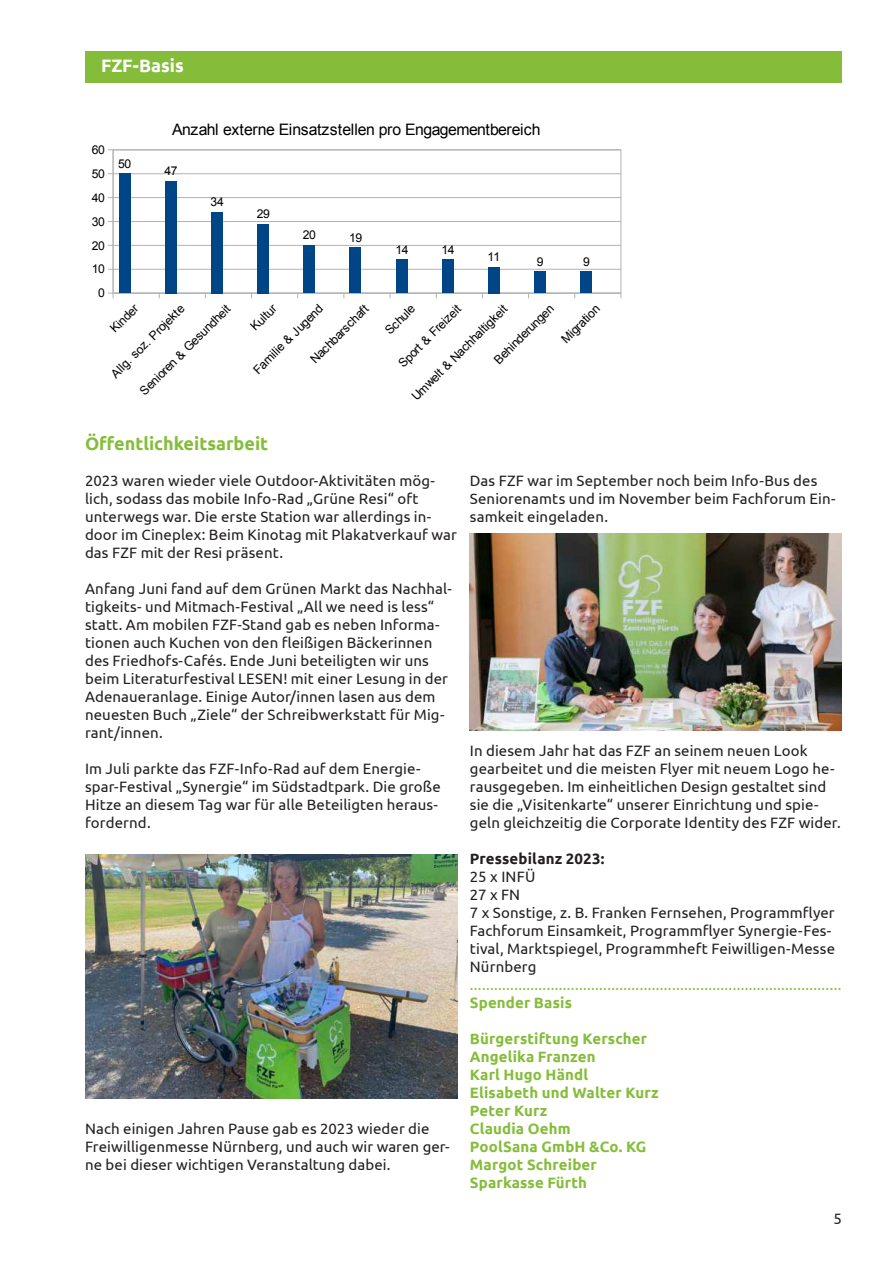
<style>
.page{position:relative;width:893px;height:1263px;background:#fff}
.page>*{position:absolute;margin:0;border:0;box-sizing:border-box;transform-origin:0 0}
.t1{font:700 18px "Ubuntu";color:#85bd3b}
.t2{font:700 18px "Ubuntu";color:#fff}
.t3{font:15.75px "Arial";letter-spacing:-.035em;color:#000}
.t4{font:15px/18px "Ubuntu";letter-spacing:.005em;color:#231f20}
.t5{font:700 15px/18px "Ubuntu";letter-spacing:.01em;color:#85bd3b}
.t6{font:15px "Ubuntu";color:#85bd3b}
.t7{font:700 15px "Ubuntu";letter-spacing:.01em;color:#231f20}
.t8{font:12.15px "Arial";letter-spacing:-.025em;color:#000}
</style>
<div class="page">
<div style="left:85px;top:51px;width:757px;height:32px;background:#85bd3b"></div>
<img style="left:85px;top:855px;width:372px;height:243px">
<img style="left:470px;top:534px;width:372px;height:196px">
<svg style="left:112px;top:149px;width:510px;height:144px"></svg>
<hr style="left:113px;top:269px;width:508px;height:1px;background:#b3b3b3">
<hr style="left:113px;top:245px;width:508px;height:1px;background:#b3b3b3">
<hr style="left:113px;top:221px;width:508px;height:1px;background:#b3b3b3">
<hr style="left:113px;top:197px;width:508px;height:1px;background:#b3b3b3">
<hr style="left:113px;top:173px;width:508px;height:1px;background:#b3b3b3">
<hr style="left:113px;top:150px;width:508px;height:1px;background:#b3b3b3">
<hr style="left:113px;top:293px;width:508px;height:1px;background:#b3b3b3">
<svg style="left:108px;top:293px;width:6px;height:5px"></svg>
<hr style="left:113px;top:150px;width:1px;height:143px;background:#b3b3b3">
<div style="left:580px;top:272px;width:12px;height:21px;background:#004586"></div>
<div style="left:534px;top:272px;width:12px;height:21px;background:#004586"></div>
<div style="left:488px;top:267px;width:12px;height:26px;background:#004586"></div>
<div style="left:442px;top:260px;width:12px;height:33px;background:#004586"></div>
<div style="left:396px;top:260px;width:11px;height:33px;background:#004586"></div>
<div style="left:350px;top:248px;width:11px;height:45px;background:#004586"></div>
<div style="left:304px;top:245px;width:11px;height:48px;background:#004586"></div>
<div style="left:257px;top:224px;width:12px;height:69px;background:#004586"></div>
<div style="left:211px;top:212px;width:12px;height:81px;background:#004586"></div>
<div style="left:165px;top:181px;width:12px;height:112px;background:#004586"></div>
<div style="left:119px;top:174px;width:11px;height:119px;background:#004586"></div>
<p class="t2" style="left:101px;top:58px;width:84px">FZF-Basis</p>
<p class="t8" style="left:92px;top:145px;width:15px">60</p>
<p class="t8" style="left:92px;top:169px;width:15px">50</p>
<p class="t8" style="left:92px;top:193px;width:15px">40</p>
<p class="t8" style="left:92px;top:217px;width:15px">30</p>
<p class="t8" style="left:92px;top:241px;width:15px">20</p>
<p class="t8" style="left:92px;top:265px;width:15px">10</p>
<p class="t8" style="left:98px;top:289px;width:8px">0</p>
<p class="t8" style="left:118px;top:159px;width:15px">50</p>
<p class="t3" style="left:172px;top:124px;width:370px">Anzahl externe Einsatzstellen pro Engagementbereich</p>
<p class="t8" style="left:164px;top:166px;width:15px">47</p>
<p class="t8" style="left:211px;top:197px;width:15px">34</p>
<p class="t8" style="left:257px;top:209px;width:15px">29</p>
<p class="t8" style="left:303px;top:230px;width:15px">20</p>
<p class="t8" style="left:349px;top:233px;width:15px">19</p>
<p class="t8" style="left:395px;top:245px;width:15px">14</p>
<p class="t8" style="left:441px;top:245px;width:15px">14</p>
<p class="t8" style="left:488px;top:252px;width:14px">11</p>
<p class="t8" style="left:537px;top:257px;width:8px">9</p>
<p class="t8" style="left:583px;top:257px;width:8px">9</p>
<p class="t8" style="left:309px;top:357px;width:78px;rotate:-45deg">Nachbarschaft</p>
<p class="t8" style="left:384px;top:329px;width:38px;rotate:-45deg">Schule</p>
<p class="t8" style="left:139px;top:390px;width:123px;rotate:-45deg">Senioren &amp; Gesundheit</p>
<p class="t8" style="left:249px;top:325px;width:33px;rotate:-45deg">Kultur</p>
<p class="t8" style="left:252px;top:369px;width:94px;rotate:-45deg">Familie &amp; Jugend</p>
<p class="t8" style="left:397px;top:362px;width:84px;rotate:-45deg">Sport &amp; Freizeit</p>
<p class="t8" style="left:411px;top:395px;width:131px;rotate:-45deg">Umwelt &amp; Nachhaltigkeit</p>
<p class="t8" style="left:109px;top:327px;width:36px;rotate:-45deg">Kinder</p>
<p class="t8" style="left:110px;top:372px;width:99px;rotate:-45deg">Allg. soz. Projekte</p>
<p class="t8" style="left:493px;top:359px;width:80px;rotate:-45deg">Behinderungen</p>
<p class="t8" style="left:560px;top:338px;width:50px;rotate:-45deg">Migration</p>
<p class="t1" style="left:85px;top:433px;width:185px">Ö昀昀entlichkeitsarbeit</p>
<p class="t4" style="left:85px;top:473px;width:373px">2023 waren wieder viele Outdoor-Aktivitäten mög&shy;lich, sodass das mobile Info-Rad „Grüne Resi“ oft unterwegs war. Die erste Station war allerdings in&shy;door im Cineplex: Beim Kinotag mit Plakatverkauf war das FZF mit der Resi präsent.</p>
<p class="t4" style="left:85px;top:581px;width:368px">Anfang Juni fand auf dem Grünen Markt das Nachhal&shy;tigkeits- und Mitmach-Festival „All we need is less“ statt. Am mobilen FZF-Stand gab es neben Informa&shy;tionen auch Kuchen von den 昀氀eißigen Bäckerinnen des Friedhofs-Cafés. Ende Juni beteiligten wir uns beim Literaturfestival LESEN! mit einer Lesung in der Adenaueranlage. Einige Autor/innen lasen aus dem neuesten Buch „Ziele“ der Schreibwerkstatt für Mig&shy;rant/innen.</p>
<p class="t4" style="left:85px;top:761px;width:357px">Im Juli parkte das FZF-Info-Rad auf dem Energie&shy;spar-Festival „Synergie“ im Südstadtpark. Die große Hitze an diesem Tag war für alle Beteiligten heraus&shy;fordernd.</p>
<p class="t4" style="left:85px;top:1121px;width:366px">Nach einigen Jahren Pause gab es 2023 wieder die<br>Freiwilligenmesse Nürnberg, und auch wir waren ger&shy;ne bei dieser wichtigen Veranstaltung dabei.</p>
<p class="t4" style="left:470px;top:473px;width:367px">Das FZF war im September noch beim Info-Bus des<br>Seniorenamts und im November beim Fachforum Ein&shy;samkeit eingeladen.</p>
<p class="t4" style="left:470px;top:743px;width:372px">In diesem Jahr hat das FZF an seinem neuen Look gearbeitet und die meisten Flyer mit neuem Logo he&shy;rausgegeben. Im einheitlichen Design gestaltet sind sie die „Visitenkarte“ unserer Einrichtung und spie&shy;geln gleichzeitig die Corporate Identity des FZF wider.</p>
<p class="t7" style="left:470px;top:852px;width:136px">Pressebilanz 2023:</p>
<p class="t4" style="left:470px;top:869px;width:367px">25 x INFÜ<br>27 x FN<br>7 x Sonstige, z. B. Franken Fernsehen, Programm昀氀yer<br>Fachforum Einsamkeit, Programm昀氀yer Synergie-Fes&shy;tival, Marktspiegel, Programmheft Feiwilligen-Messe<br>Nürnberg</p>
<p class="t6" style="left:470px;top:978px;width:373px">............................................................................................</p>
<p class="t5" style="left:470px;top:994px;width:104px">Spender Basis</p>
<p class="t5" style="left:470px;top:1030px;width:190px">Bürgerstiftung Kerscher<br>Angelika Franzen<br>Karl Hugo Händl<br>Elisabeth und Walter Kurz<br>Peter Kurz<br>Claudia Oehm<br>PoolSana GmbH &amp;Co. KG<br>Margot Schreiber<br>Sparkasse Fürth</p>
<p class="t4" style="left:833px;top:1210px;width:10px">5</p>
</div>
